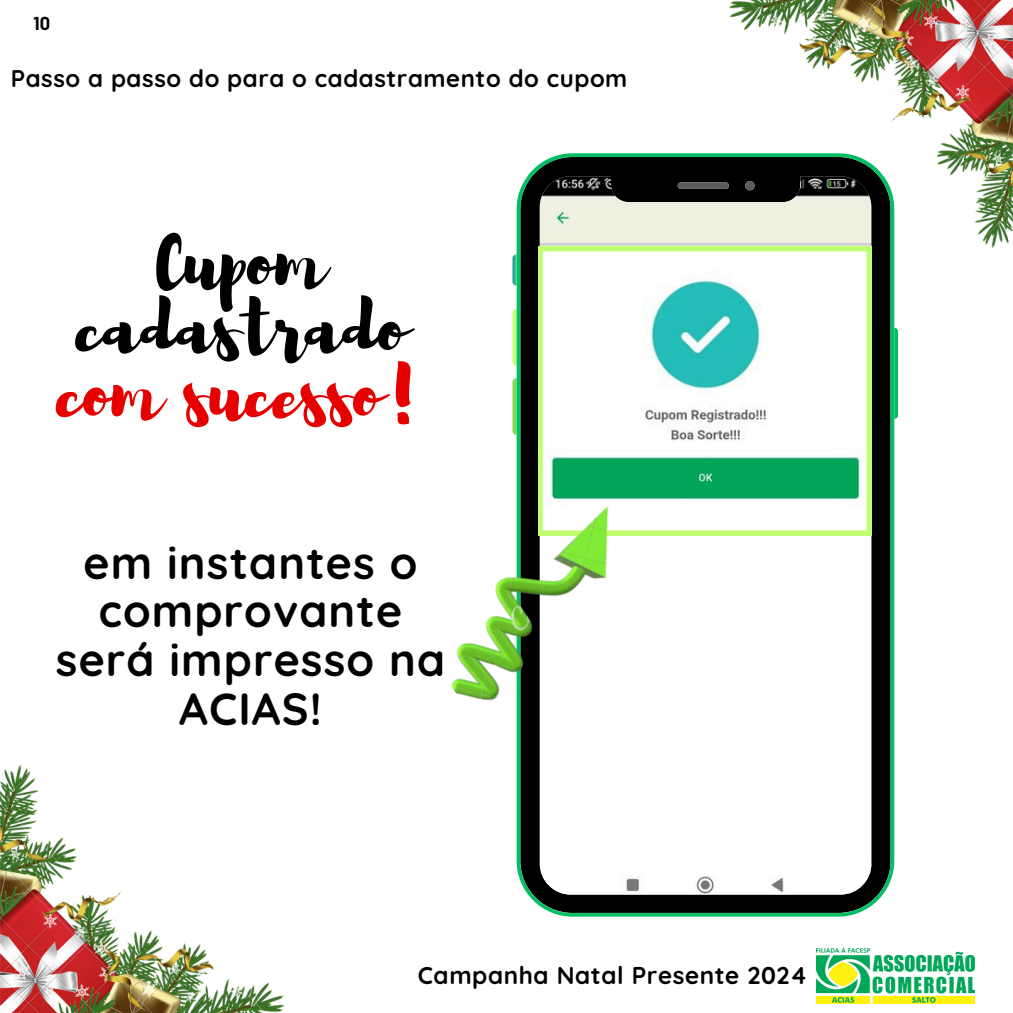
<style>
.page{position:relative;width:1013px;height:1013px;background:#fff}
.page>*{position:absolute;margin:0;border:0;box-sizing:border-box;transform-origin:0 0}
.t1{font:72.5px/65.6px "Brusher";color:#000;text-align:center}
.t2{font:700 45px/48.8px "Quicksand";letter-spacing:.025em;color:#000;text-align:center}
.t3{font:700 24.25px "Quicksand";letter-spacing:.025em;color:#000}
.t4{font:700 24px "Quicksand";letter-spacing:.025em;color:#000}
.t5{font:700 18.25px "Barlow";color:#000}
.s1{color:#e60000}
</style>
<div class="page">
<svg style="left:512px;top:254px;width:4px;height:32px"></svg>
<svg style="left:512px;top:309px;width:4px;height:57px"></svg>
<svg style="left:512px;top:378px;width:4px;height:57px"></svg>
<svg style="left:894px;top:328px;width:4px;height:91px"></svg>
<svg style="left:516px;top:153px;width:378px;height:763px"></svg>
<svg style="left:538px;top:246px;width:333px;height:289px"></svg>
<img style="left:451px;top:506px;width:212px;height:208px">
<img style="left:0;top:765px;width:283px;height:247px">
<img style="left:729px;top:0;width:283px;height:247px">
<img style="left:816px;top:947px;width:158px;height:56px">
<p class="t5" style="left:33px;top:12px;width:18px">10</p>
<h1 class="t4" style="left:11px;top:63px;width:618px">Passo a passo do para o cadastramento do cupom</h1>
<p class="t1" style="left:56px;top:225px;width:371px">Cupom cadastrado <span class="s1">com sucesso!</span></p>
<p class="t2" style="left:56px;top:537px;width:391px">em instantes o comprovante será impresso na<br>ACIAS!</p>
<p class="t3" style="left:418px;top:959px;width:391px">Campanha Natal Presente 2024</p>
</div>
